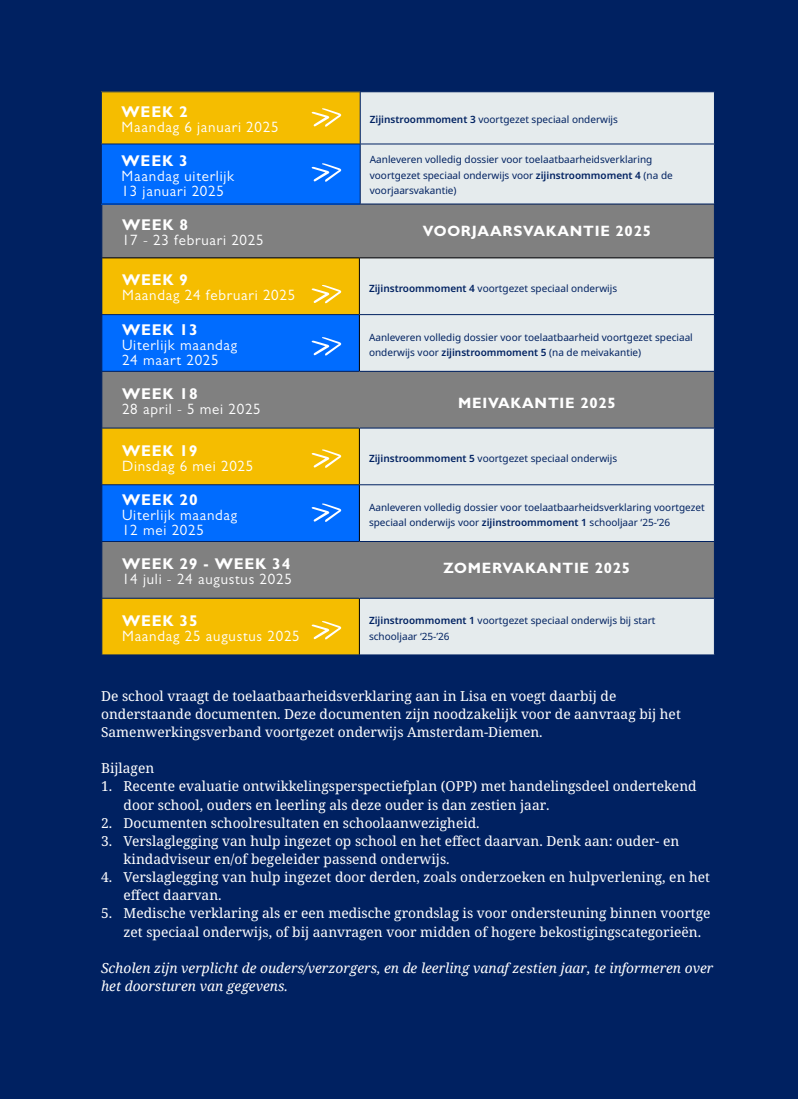
<style>
.page{position:relative;width:798px;height:1099px;background:#fff}
.page>*{position:absolute;margin:0;border:0;box-sizing:border-box;transform-origin:0 0}
.t1{font:700 15.62px "Gill Sans";letter-spacing:.05em;color:#fff}
.t2{font:15px/15px "Gill Sans";letter-spacing:.05em;color:#fff}
.t3{font:700 15px "Gill Sans";letter-spacing:.05em;color:#fff}
.t4{font:13.75px/18.1px "Noto Serif";color:#fff}
.t5{font:italic 13.75px/18.1px "Noto Serif";color:#fff}
.t6{font:10px/15.6px "Noto Sans";color:#002161}
.s1{font-weight:600}
</style>
<div class="page">
<div style="left:0;top:0;width:797px;height:1098px;background:#002161"></div>
<div style="left:102px;top:205px;width:611px;height:52px;background:#808080"></div>
<div style="left:102px;top:258px;width:257px;height:56px;background:#f5bd00"></div>
<div style="left:360px;top:258px;width:353px;height:396px;background:#e5ebed"></div>
<div style="left:102px;top:315px;width:257px;height:56px;background:#006cff"></div>
<div style="left:102px;top:372px;width:611px;height:56px;background:#808080"></div>
<svg style="left:102px;top:429px;width:257px;height:225px;background:#a2a155"></svg>
<div style="left:102px;top:542px;width:611px;height:56px;background:#808080"></div>
<hr style="left:102px;top:257px;width:257px;height:1px;background:#000">
<hr style="left:359px;top:257px;width:354px;height:1px;background:#000">
<hr style="left:359px;top:258px;width:1px;height:56px;background:#000">
<hr style="left:359px;top:315px;width:1px;height:56px;background:#000">
<hr style="left:359px;top:428px;width:1px;height:56px;background:#000">
<hr style="left:359px;top:485px;width:1px;height:56px;background:#000">
<hr style="left:359px;top:598px;width:1px;height:56px;background:#000">
<hr style="left:359px;top:314px;width:355px;height:1px;background:#002161">
<hr style="left:359px;top:371px;width:355px;height:1px;background:#002161">
<hr style="left:359px;top:428px;width:355px;height:1px;background:#002161">
<hr style="left:101px;top:484px;width:258px;height:1px;background:#002161">
<hr style="left:359px;top:484px;width:355px;height:1px;background:#002161">
<hr style="left:101px;top:541px;width:258px;height:1px;background:#002161">
<hr style="left:359px;top:541px;width:355px;height:1px;background:#002161">
<hr style="left:101px;top:598px;width:258px;height:1px;background:#002161">
<hr style="left:359px;top:598px;width:355px;height:1px;background:#002161">
<hr style="left:359px;top:371px;width:1px;height:57px;background:#808080">
<hr style="left:359px;top:542px;width:1px;height:56px;background:#808080">
<div style="left:101px;top:92px;width:259px;height:52px;background:#f5bd00"></div>
<div style="left:361px;top:92px;width:352px;height:112px;background:#e5ebed"></div>
<div style="left:101px;top:144px;width:259px;height:60px;background:#006cff"></div>
<hr style="left:101px;top:92px;width:1px;height:52px;background:#002161">
<hr style="left:101px;top:144px;width:259px;height:1px;background:#002161">
<hr style="left:101px;top:144px;width:1px;height:60px;background:#002161">
<hr style="left:360px;top:144px;width:354px;height:1px;background:#002161">
<svg style="left:311px;top:108px;width:30px;height:19px"></svg>
<svg style="left:311px;top:163px;width:30px;height:19px"></svg>
<svg style="left:311px;top:337px;width:30px;height:18px"></svg>
<svg style="left:311px;top:449px;width:30px;height:19px"></svg>
<svg style="left:311px;top:503px;width:30px;height:19px"></svg>
<svg style="left:311px;top:621px;width:30px;height:18px"></svg>
<svg style="left:311px;top:285px;width:30px;height:18px"></svg>
<p class="t1" style="left:122px;top:102px;width:68px">WEEK 2</p>
<p class="t2" style="left:122px;top:119px;width:158px">Maandag 6 januari 2025</p>
<p class="t1" style="left:122px;top:151px;width:68px">WEEK 3</p>
<p class="t2" style="left:122px;top:168px;width:114px">Maandag uiterlijk<br>13 januari 2025</p>
<p class="t1" style="left:122px;top:215px;width:68px">WEEK 8</p>
<p class="t2" style="left:122px;top:232px;width:143px">17 - 23 februari 2025</p>
<p class="t1" style="left:122px;top:270px;width:68px">WEEK 9</p>
<p class="t2" style="left:122px;top:288px;width:175px">Maandag 24 februari 2025</p>
<p class="t6" style="left:369px;top:111px;width:249px"><span class="s1">Zijinstroommoment 3</span> voortgezet speciaal onderwijs</p>
<p class="t6" style="left:369px;top:152px;width:304px">Aanleveren volledig dossier voor toelaatbaarheidsverklaring voortgezet speciaal onderwijs voor <span class="s1">zijinstroommoment 4</span> (na de voorjaarsvakantie)</p>
<p class="t3" style="left:422px;top:221px;width:229px">VOORJAARSVAKANTIE 2025</p>
<p class="t6" style="left:369px;top:280px;width:249px"><span class="s1">Zijinstroommoment 4</span> voortgezet speciaal onderwijs</p>
<p class="t1" style="left:122px;top:319px;width:77px">WEEK 13</p>
<p class="t2" style="left:122px;top:337px;width:117px">Uiterlijk maandag<br>24 maart 2025</p>
<p class="t6" style="left:369px;top:329px;width:325px">Aanleveren volledig dossier voor toelaatbaarheid voortgezet speciaal onderwijs voor <span class="s1">zijinstroommoment 5</span> (na de meivakantie)</p>
<p class="t1" style="left:122px;top:384px;width:77px">WEEK 18</p>
<p class="t2" style="left:122px;top:401px;width:140px">28 april - 5 mei 2025</p>
<p class="t3" style="left:458px;top:394px;width:159px">MEIVAKANTIE 2025</p>
<p class="t1" style="left:122px;top:440px;width:77px">WEEK 19</p>
<p class="t2" style="left:122px;top:458px;width:133px">Dinsdag 6 mei 2025</p>
<p class="t6" style="left:369px;top:450px;width:249px"><span class="s1">Zijinstroommoment 5</span> voortgezet speciaal onderwijs</p>
<p class="t1" style="left:122px;top:490px;width:77px">WEEK 20</p>
<p class="t2" style="left:122px;top:507px;width:117px">Uiterlijk maandag<br>12 mei 2025</p>
<p class="t6" style="left:369px;top:499px;width:337px">Aanleveren volledig dossier voor toelaatbaarheidsverklaring voortgezet speciaal onderwijs voor <span class="s1">zijinstroommoment 1</span> schooljaar ‘25-’26</p>
<p class="t1" style="left:122px;top:554px;width:170px">WEEK 29 - WEEK 34</p>
<p class="t2" style="left:122px;top:571px;width:171px">14 juli - 24 augustus 2025</p>
<p class="t3" style="left:443px;top:559px;width:188px">ZOMERVAKANTIE 2025</p>
<p class="t1" style="left:122px;top:610px;width:77px">WEEK 35</p>
<p class="t2" style="left:122px;top:628px;width:179px">Maandag 25 augustus 2025</p>
<p class="t6" style="left:369px;top:613px;width:288px"><span class="s1">Zijinstroommoment 1</span> voortgezet speciaal onderwijs bij start schooljaar ‘25-’26</p>
<p class="t4" style="left:101px;top:687px;width:581px">De school vraagt de toelaatbaarheidsverklaring aan in Lisa en voegt daarbij de onderstaande documenten. Deze documenten zijn noodzakelijk voor de aanvraag bij het<br>Samenwerkingsverband voortgezet onderwijs Amsterdam-Diemen.</p>
<p class="t4" style="left:101px;top:759px;width:55px">Bijlagen</p>
<p class="t4" style="left:123px;top:777px;width:574px;text-indent:-22px">1. Recente evaluatie ontwikkelingsperspectiefplan (OPP) met handelingsdeel ondertekend door school, ouders en leerling als deze ouder is dan zestien jaar.</p>
<p class="t4" style="left:101px;top:814px;width:380px">2. Documenten schoolresultaten en schoolaanwezigheid.</p>
<p class="t4" style="left:123px;top:832px;width:557px;text-indent:-22px">3. Verslaglegging van hulp ingezet op school en het effect daarvan. Denk aan: ouder- en kindadviseur en/of begeleider passend onderwijs.</p>
<p class="t4" style="left:123px;top:868px;width:587px;text-indent:-22px">4. Verslaglegging van hulp ingezet door derden, zoals onderzoeken en hulpverlening, en het effect daarvan.</p>
<p class="t4" style="left:123px;top:904px;width:588px;text-indent:-22px">5. Medische verklaring als er een medische grondslag is voor ondersteuning binnen voortge zet speciaal onderwijs, of bij aanvragen voor midden of hogere bekostigingscategorieën.</p>
<p class="t5" style="left:101px;top:958px;width:613px">Scholen zijn verplicht de ouders/verzorgers, en de leerling vanaf zestien jaar, te informeren over het doorsturen van gegevens.</p>
</div>
